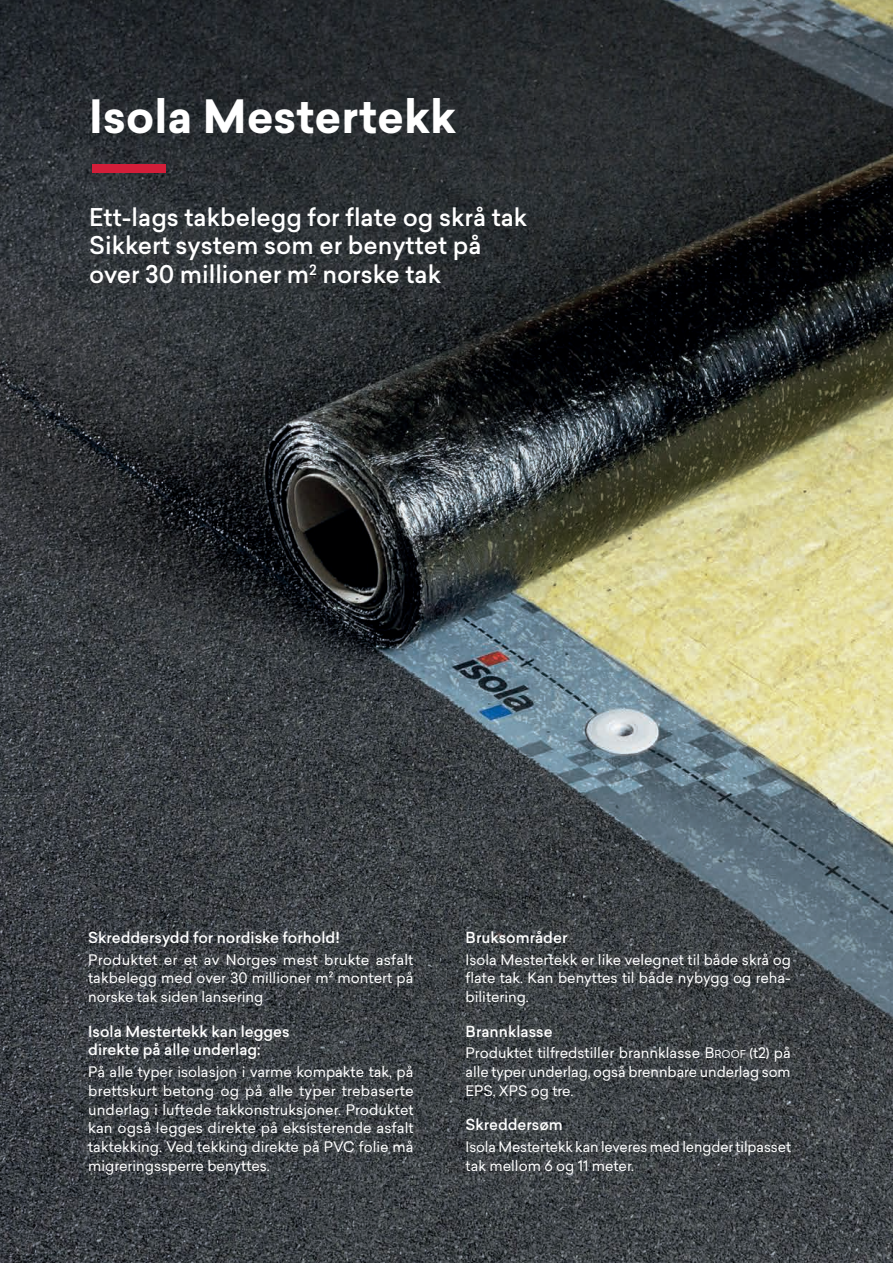
<style>
.page{position:relative;width:893px;height:1263px;background:#fff}
.page>*{position:absolute;margin:0;border:0;box-sizing:border-box;transform-origin:0 0}
.t1{font:700 45px "Sailec";color:#fff}
.t2{font:500 24px/28.5px "Sailec";color:#fff}
.t3{font:500 15px/18.8px "Sailec";color:#fff}
.t4{font:14.25px/18.8px "Sailec";color:#fff;text-align:justify}
.s1{font-size:10.5px}
</style>
<div class="page">
<img style="left:0;top:0;width:893px;height:1263px">
<div style="left:93px;top:164px;width:73px;height:8px;background:#d31e39"></div>
<h1 class="t1" style="left:89px;top:84px;width:369px">Isola Mestertekk</h1>
<h2 class="t2" style="left:89px;top:203px;width:440px">Ett-lags takbelegg for flate og skrå tak<br>Sikkert system som er benyttet på over 30 millioner m<sup>2</sup> norske tak</h2>
<p class="t3" style="left:88px;top:928px;width:253px">Skreddersydd for nordiske forhold!</p>
<p class="t4" style="left:88px;top:950px;width:327px">Produktet er et av Norges mest brukte asfalt takbelegg med over 30 millioner m2 montert på norske tak siden lansering</p>
<p class="t3" style="left:88px;top:1022px;width:203px">Isola Mestertekk kan legges direkte på alle underlag:</p>
<p class="t4" style="left:88px;top:1062px;width:327px">På alle typer isolasjon i varme kompakte tak, på brettskurt betong og på alle typer trebaserte underlag i luftede takkonstruksjoner. Produktet kan også legges direkte på eksisterende asfalt taktekking. Ved tekking direkte på PVC folie må migreringssperre benyttes.</p>
<p class="t3" style="left:466px;top:928px;width:103px">Bruksområder</p>
<p class="t4" style="left:466px;top:950px;width:327px">Isola Mestertekk er like velegnet til både skrå og flate tak. Kan benyttes til både nybygg og reha&shy;bilitering.</p>
<p class="t3" style="left:466px;top:1022px;width:89px">Brannklasse</p>
<p class="t4" style="left:466px;top:1044px;width:327px">Produktet tilfredstiller brannklasse B<span class="s1">ROOF</span> (t2) på alle typer underlag, også brennbare underlag som EPS, XPS og tre.</p>
<p class="t3" style="left:466px;top:1115px;width:99px">Skreddersøm</p>
<p class="t4" style="left:466px;top:1137px;width:327px">Isola Mestertekk kan leveres med lengder tilpasset tak mellom 6 og 11 meter.</p>
</div>
